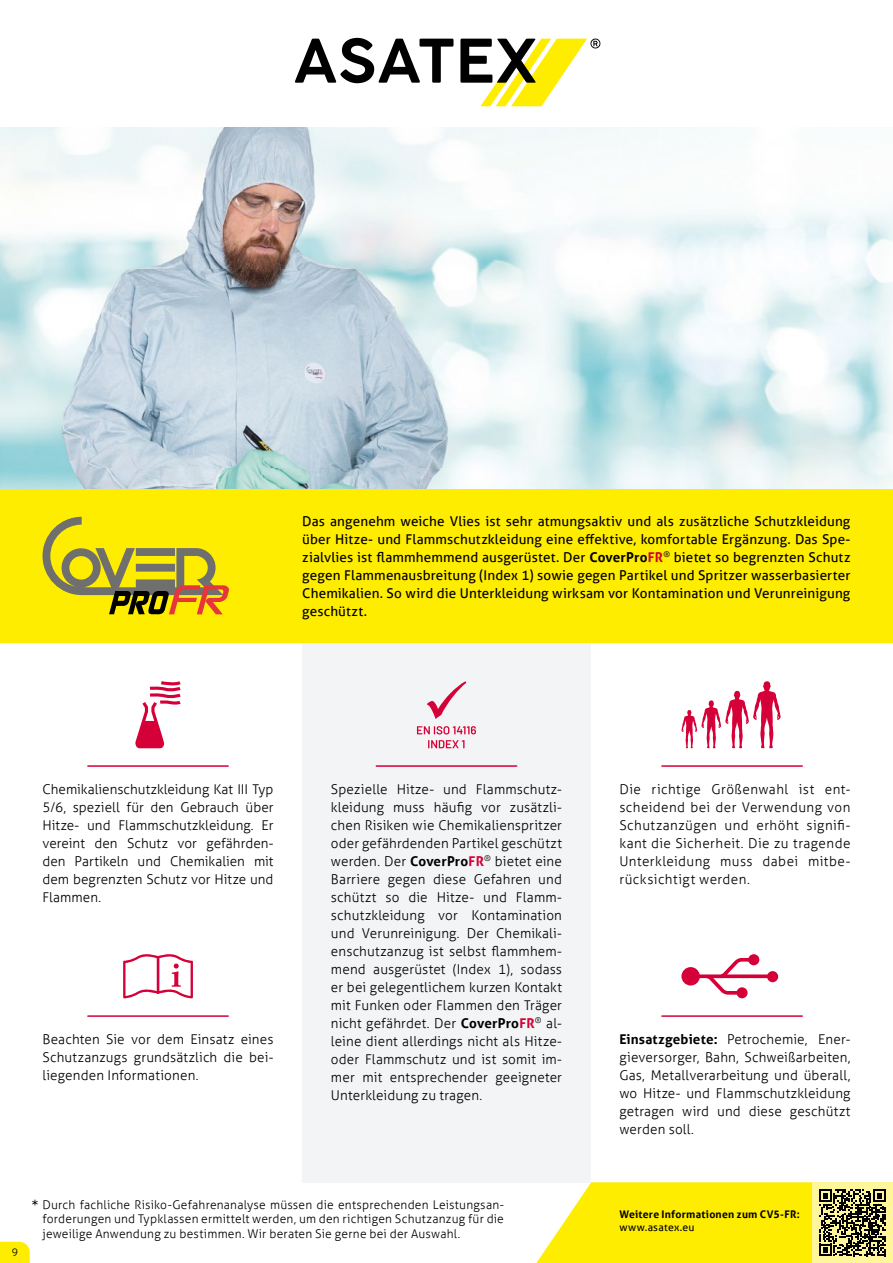
<style>
.page{position:relative;width:893px;height:1263px;background:#fff}
.page>*{position:absolute;margin:0;border:0;box-sizing:border-box;transform-origin:0 0}
.t1{font:16.5px "Barlow";color:#000}
.t2{font:300 13.5px/18px "Aller";letter-spacing:.01em;color:#000;text-align:justify}
.t3{font:13.5px/18px "Aller";letter-spacing:.01em;color:#000;text-align:justify}
.t4{font:300 12px/14.4px "Aller";letter-spacing:.015em;color:#000;text-align:justify}
.t5{font:700 10.5px "Aller";letter-spacing:.02em;color:#000}
.t6{font:10.5px "Aller";letter-spacing:.025em;color:#000}
.t7{font:300 10.5px "Aller";color:#000}
.s1{font-weight:700}
.s2{font-weight:700;color:#d50037}
</style>
<div class="page">
<div style="left:302px;top:642px;width:289px;height:540px;background:#f3f4f5"></div>
<img style="left:0;top:127px;width:893px;height:362px">
<div style="left:0;top:489px;width:893px;height:153px;background:#ffed00"></div>
<svg style="left:295px;top:38px;width:305px;height:68px"></svg>
<svg style="left:681px;top:958px;width:92px;height:40px"></svg>
<div style="left:767px;top:971px;width:11px;height:11px;background:#d50037;border-radius:50%"></div>
<div style="left:748px;top:954px;width:11px;height:11px;background:#d50037;border-radius:50%"></div>
<svg style="left:135px;top:681px;width:46px;height:67px"></svg>
<svg style="left:681px;top:681px;width:100px;height:67px"></svg>
<svg style="left:428px;top:740px;width:36px;height:8px"></svg>
<svg style="left:417px;top:726px;width:59px;height:8px"></svg>
<svg style="left:427px;top:681px;width:39px;height:38px"></svg>
<svg style="left:123px;top:954px;width:70px;height:44px"></svg>
<svg style="left:536px;top:1182px;width:357px;height:81px;background:#e9dc2b"></svg>
<svg style="left:43px;top:517px;width:186px;height:97px"></svg>
<hr style="left:88px;top:765px;width:140px;height:2px;background:#d50037">
<hr style="left:376px;top:765px;width:141px;height:2px;background:#d50037">
<hr style="left:662px;top:765px;width:140px;height:2px;background:#d50037">
<hr style="left:662px;top:1015px;width:140px;height:2px;background:#d50037">
<hr style="left:88px;top:1015px;width:140px;height:2px;background:#d50037">
<svg style="left:0;top:1242px;width:30px;height:21px"></svg>
<p class="t3" style="left:302px;top:512px;width:550px">Das angenehm weiche Vlies ist sehr atmungsaktiv und als zusätzliche Schutzkleidung über Hitze- und Flammschutzkleidung eine effektive, komfortable Ergänzung. Das Spe&shy;zialvlies ist flammhemmend ausgerüstet. Der <span class="s1">CoverPro</span><span class="s2">FR</span><sup>®</sup> bietet so begrenzten Schutz gegen Flammenausbreitung (Index 1) sowie gegen Partikel und Spritzer wasserbasierter Chemikalien. So wird die Unterkleidung wirksam vor Kontamination und Verunreinigung geschützt.</p>
<p class="t2" style="left:43px;top:780px;width:233px">Chemikalienschutzkleidung Kat III Typ 5/6, speziell für den Gebrauch über Hitze- und Flammschutzkleidung. Er vereint den Schutz vor gefährden&shy;den Partikeln und Chemikalien mit dem begrenzten Schutz vor Hitze und Flammen.</p>
<p class="t2" style="left:331px;top:780px;width:233px">Spezielle Hitze- und Flammschutz&shy;kleidung muss häufig vor zusätzli&shy;chen Risiken wie Chemikalienspritzer oder gefährdenden Partikel geschützt werden. Der <span class="s1">CoverPro</span><span class="s2">FR</span><sup>®</sup> bietet eine Barriere gegen diese Gefahren und schützt so die Hitze- und Flamm&shy;schutzkleidung vor Kontamination und Verunreinigung. Der Chemikali&shy;enschutzanzug ist selbst flammhem&shy;mend ausgerüstet (Index 1), sodass er bei gelegentlichem kurzen Kontakt mit Funken oder Flammen den Träger nicht gefährdet. Der <span class="s1">CoverPro</span><span class="s2">FR</span><sup>®</sup> al&shy;leine dient allerdings nicht als Hitze&shy;oder Flammschutz und ist somit im&shy;mer mit entsprechender geeigneter Unterkleidung zu tragen.</p>
<p class="t2" style="left:619px;top:780px;width:233px">Die richtige Größenwahl ist ent&shy;scheidend bei der Verwendung von Schutzanzügen und erhöht signifi&shy;kant die Sicherheit. Die zu tragende Unterkleidung muss dabei mitbe&shy;rücksichtigt werden.</p>
<p class="t2" style="left:43px;top:1030px;width:233px">Beachten Sie vor dem Einsatz eines Schutzanzugs grundsätzlich die bei&shy;liegenden Informationen.</p>
<p class="t2" style="left:619px;top:1030px;width:233px"><span class="s1">Einsatzgebiete:</span> Petrochemie, Ener&shy;gieversorger, Bahn, Schweißarbeiten, Gas, Metallverarbeitung und überall, wo Hitze- und Flammschutzkleidung getragen wird und diese geschützt werden soll.</p>
<p class="t7" style="left:12px;top:1246px;width:8px">9</p>
<p class="t4" style="left:43px;top:1197px;width:463px">Durch fachliche Risiko-Gefahrenanalyse müssen die entsprechenden Leistungsan&shy;forderungen und Typklassen ermittelt werden, um den richtigen Schutzanzug für die jeweilige Anwendung zu bestimmen. Wir beraten Sie gerne bei der Auswahl.</p>
<p class="t1" style="left:32px;top:1196px;width:8px">*</p>
<p class="t5" style="left:619px;top:1208px;width:182px">Weitere Informationen zum CV5-FR:</p>
<p class="t6" style="left:619px;top:1220px;width:77px">www.asatex.eu</p>
</div>
